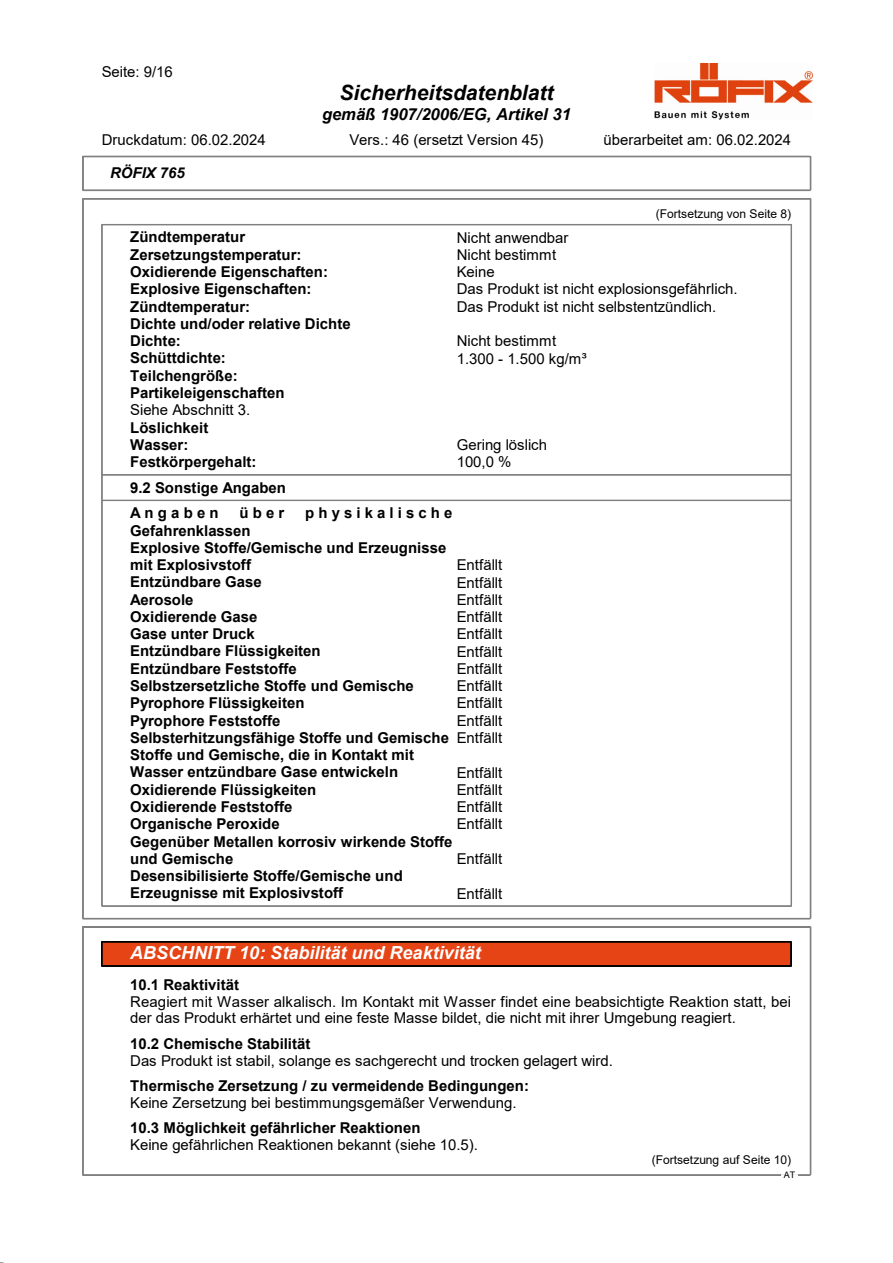
<style>
.page{position:relative;width:893px;height:1263px;background:#fff}
.page>*{position:absolute;margin:0;border:0;box-sizing:border-box;transform-origin:0 0}
.t1{font:italic 700 21px "Arial";color:#000}
.t2{font:italic 700 18px "Arial";color:#fff}
.t3{font:italic 700 16.5px "Arial";color:#000}
.t4{font:700 15px/17.2px "Arial";color:#000}
.t5{font:15px/16.5px "Arial";color:#000}
.t6{font:700 15px "Arial";letter-spacing:.275em;color:#000}
.t7{font:italic 700 15px "Arial";color:#000}
.t8{font:12px "Arial";letter-spacing:-.005em;color:#000}
.t9{font:9px "Arial";color:#000}
.s1{font-weight:400}
</style>
<div class="page">
<img style="left:654px;top:64px;width:158px;height:55px">
<hr style="left:83px;top:156px;width:727px;height:1px;background:#808080">
<hr style="left:83px;top:157px;width:727px;height:1px;background:#808080">
<hr style="left:83px;top:190px;width:727px;height:1px;background:#808080">
<hr style="left:82px;top:156px;width:1px;height:34px;background:#808080">
<hr style="left:83px;top:156px;width:1px;height:34px;background:#808080">
<hr style="left:810px;top:156px;width:1px;height:34px;background:#808080">
<hr style="left:102px;top:224px;width:689px;height:1px;background:#808080">
<hr style="left:102px;top:225px;width:689px;height:1px;background:#808080">
<hr style="left:102px;top:474px;width:689px;height:1px;background:#808080">
<hr style="left:102px;top:475px;width:689px;height:1px;background:#808080">
<hr style="left:102px;top:500px;width:689px;height:1px;background:#808080">
<hr style="left:102px;top:906px;width:689px;height:1px;background:#808080">
<hr style="left:101px;top:224px;width:1px;height:682px;background:#808080">
<hr style="left:102px;top:224px;width:1px;height:682px;background:#808080">
<hr style="left:790px;top:224px;width:1px;height:682px;background:#808080">
<hr style="left:791px;top:224px;width:1px;height:682px;background:#808080">
<hr style="left:83px;top:198px;width:727px;height:1px;background:#808080">
<hr style="left:83px;top:199px;width:727px;height:1px;background:#808080">
<hr style="left:83px;top:918px;width:727px;height:1px;background:#808080">
<hr style="left:83px;top:919px;width:727px;height:1px;background:#808080">
<hr style="left:82px;top:199px;width:1px;height:719px;background:#808080">
<hr style="left:83px;top:199px;width:1px;height:719px;background:#808080">
<hr style="left:810px;top:199px;width:1px;height:719px;background:#808080">
<div style="left:102px;top:942px;width:689px;height:24px;background:#e64415"></div>
<hr style="left:102px;top:942px;width:689px;height:1px;background:#000">
<hr style="left:102px;top:966px;width:689px;height:1px;background:#000">
<svg style="left:101px;top:942px;width:1px;height:24px"></svg>
<svg style="left:790px;top:943px;width:1px;height:23px"></svg>
<hr style="left:83px;top:927px;width:727px;height:1px;background:#808080">
<hr style="left:83px;top:1175px;width:727px;height:1px;background:#808080">
<svg style="left:781px;top:1175px;width:16px;height:1px"></svg>
<hr style="left:82px;top:927px;width:1px;height:248px;background:#808080">
<hr style="left:83px;top:927px;width:1px;height:248px;background:#808080">
<hr style="left:810px;top:927px;width:1px;height:248px;background:#808080">
<p class="t5" style="left:102px;top:65px;width:73px">Seite: 9/16</p>
<h1 class="t1" style="left:339px;top:84px;width:216px">Sicherheitsdatenblatt</h1>
<p class="t3" style="left:322px;top:108px;width:250px">gemäß 1907/2006/EG, Artikel 31</p>
<p class="t5" style="left:102px;top:133px;width:165px">Druckdatum: 06.02.2024</p>
<p class="t5" style="left:349px;top:133px;width:195px">Vers.: 46 (ersetzt Version 45)</p>
<p class="t5" style="left:603px;top:133px;width:189px">überarbeitet am: 06.02.2024</p>
<p class="t7" style="left:110px;top:167px;width:76px">RÖFIX 765</p>
<p class="t8" style="left:656px;top:209px;width:137px">(Fortsetzung von Seite 8)</p>
<p class="t4" style="left:130px;top:230px;width:116px">Zündtemperatur</p>
<p class="t5" style="left:456px;top:230px;width:113px">Nicht anwendbar</p>
<p class="t4" style="left:130px;top:247px;width:173px">Zersetzungstemperatur:</p>
<p class="t5" style="left:456px;top:248px;width:101px">Nicht bestimmt</p>
<p class="t4" style="left:130px;top:265px;width:199px">Oxidierende Eigenschaften:</p>
<p class="t5" style="left:456px;top:265px;width:39px">Keine</p>
<p class="t4" style="left:130px;top:282px;width:183px">Explosive Eigenschaften:</p>
<p class="t5" style="left:456px;top:282px;width:282px">Das Produkt ist nicht explosionsgefährlich.</p>
<p class="t4" style="left:130px;top:299px;width:121px">Zündtemperatur:</p>
<p class="t5" style="left:456px;top:300px;width:261px">Das Produkt ist nicht selbstentzündlich.</p>
<p class="t4" style="left:130px;top:316px;width:222px">Dichte und/oder relative Dichte<br>Dichte:</p>
<p class="t5" style="left:456px;top:334px;width:101px">Nicht bestimmt</p>
<p class="t4" style="left:130px;top:351px;width:97px">Schüttdichte:</p>
<p class="t5" style="left:456px;top:351px;width:131px">1.300 - 1.500 kg/m³</p>
<p class="t4" style="left:130px;top:368px;width:156px">Teilchengröße:<br>Partikeleigenschaften</p>
<p class="t5" style="left:130px;top:403px;width:122px">Siehe Abschnitt 3.</p>
<p class="t4" style="left:130px;top:420px;width:80px">Löslichkeit<br>Wasser:</p>
<p class="t5" style="left:456px;top:438px;width:92px">Gering löslich</p>
<p class="t4" style="left:130px;top:455px;width:128px">Festkörpergehalt:</p>
<p class="t5" style="left:456px;top:455px;width:56px">100,0 %</p>
<p class="t4" style="left:130px;top:476px;width:157px;line-height:25.5px">9.2 Sonstige Angaben<br>Angaben</p>
<p class="t4" style="left:239px;top:506px;width:46px">über</p>
<p class="t6" style="left:305px;top:507px;width:149px">physikalische</p>
<p class="t4" style="left:130px;top:523px;width:317px">Gefahrenklassen<br>Explosive Stoffe/Gemische und Erzeugnisse mit Explosivstoff</p>
<p class="t5" style="left:456px;top:558px;width:47px">Entfällt</p>
<p class="t4" style="left:130px;top:575px;width:133px">Entzündbare Gase</p>
<p class="t5" style="left:456px;top:575px;width:47px">Entfällt</p>
<p class="t4" style="left:130px;top:592px;width:65px">Aerosole</p>
<p class="t5" style="left:456px;top:593px;width:47px">Entfällt</p>
<p class="t4" style="left:130px;top:609px;width:129px">Oxidierende Gase</p>
<p class="t5" style="left:456px;top:610px;width:47px">Entfällt</p>
<p class="t4" style="left:130px;top:627px;width:126px">Gase unter Druck</p>
<p class="t5" style="left:456px;top:627px;width:47px">Entfällt</p>
<p class="t4" style="left:130px;top:644px;width:192px">Entzündbare Flüssigkeiten</p>
<p class="t5" style="left:456px;top:644px;width:47px">Entfällt</p>
<p class="t4" style="left:130px;top:661px;width:168px">Entzündbare Feststoffe</p>
<p class="t5" style="left:456px;top:662px;width:47px">Entfällt</p>
<p class="t4" style="left:130px;top:679px;width:285px">Selbstzersetzliche Stoffe und Gemische</p>
<p class="t5" style="left:456px;top:679px;width:47px">Entfällt</p>
<p class="t4" style="left:130px;top:696px;width:176px">Pyrophore Flüssigkeiten</p>
<p class="t5" style="left:456px;top:696px;width:47px">Entfällt</p>
<p class="t4" style="left:130px;top:713px;width:152px">Pyrophore Feststoffe</p>
<p class="t4" style="left:130px;top:713px;width:373px;text-indent:326px"><span class="s1">Entfällt </span>Selbsterhitzungsfähige Stoffe und Gemische <span class="s1">Entfällt </span>Stoffe und Gemische, die in Kontakt mit<br>Wasser entzündbare Gase entwickeln</p>
<p class="t5" style="left:456px;top:765px;width:47px">Entfällt</p>
<p class="t4" style="left:130px;top:782px;width:188px">Oxidierende Flüssigkeiten</p>
<p class="t5" style="left:456px;top:783px;width:47px">Entfällt</p>
<p class="t4" style="left:130px;top:799px;width:164px">Oxidierende Feststoffe</p>
<p class="t5" style="left:456px;top:800px;width:47px">Entfällt</p>
<p class="t4" style="left:130px;top:817px;width:151px">Organische Peroxide</p>
<p class="t5" style="left:456px;top:817px;width:47px">Entfällt</p>
<p class="t4" style="left:130px;top:834px;width:324px">Gegenüber Metallen korrosiv wirkende Stoffe und Gemische</p>
<p class="t5" style="left:456px;top:852px;width:47px">Entfällt</p>
<p class="t4" style="left:130px;top:869px;width:274px">Desensibilisierte Stoffe/Gemische und<br>Erzeugnisse mit Explosivstoff</p>
<p class="t5" style="left:456px;top:886px;width:47px">Entfällt</p>
<p class="t2" style="left:130px;top:946px;width:352px">ABSCHNITT 10: Stabilität und Reaktivität</p>
<p class="t4" style="left:130px;top:978px;width:110px">10.1 Reaktivität</p>
<p class="t5" style="left:130px;top:995px;width:662px">Reagiert mit Wasser alkalisch. Im Kontakt mit Wasser findet eine beabsichtigte Reaktion statt, bei der das Produkt erhärtet und eine feste Masse bildet, die nicht mit ihrer Umgebung reagiert.</p>
<p class="t4" style="left:130px;top:1036px;width:182px">10.2 Chemische Stabilität</p>
<p class="t5" style="left:130px;top:1053px;width:484px">Das Produkt ist stabil, solange es sachgerecht und trocken gelagert wird.</p>
<p class="t4" style="left:130px;top:1078px;width:400px">Thermische Zersetzung / zu vermeidende Bedingungen:</p>
<p class="t5" style="left:130px;top:1096px;width:388px">Keine Zersetzung bei bestimmungsgemäßer Verwendung.</p>
<p class="t4" style="left:130px;top:1121px;width:292px">10.3 Möglichkeit gefährlicher Reaktionen</p>
<p class="t5" style="left:130px;top:1138px;width:349px">Keine gefährlichen Reaktionen bekannt (siehe 10.5).</p>
<p class="t8" style="left:651px;top:1155px;width:141px">(Fortsetzung auf Seite 10)</p>
<p class="t9" style="left:783px;top:1172px;width:13px">AT</p>
</div>
